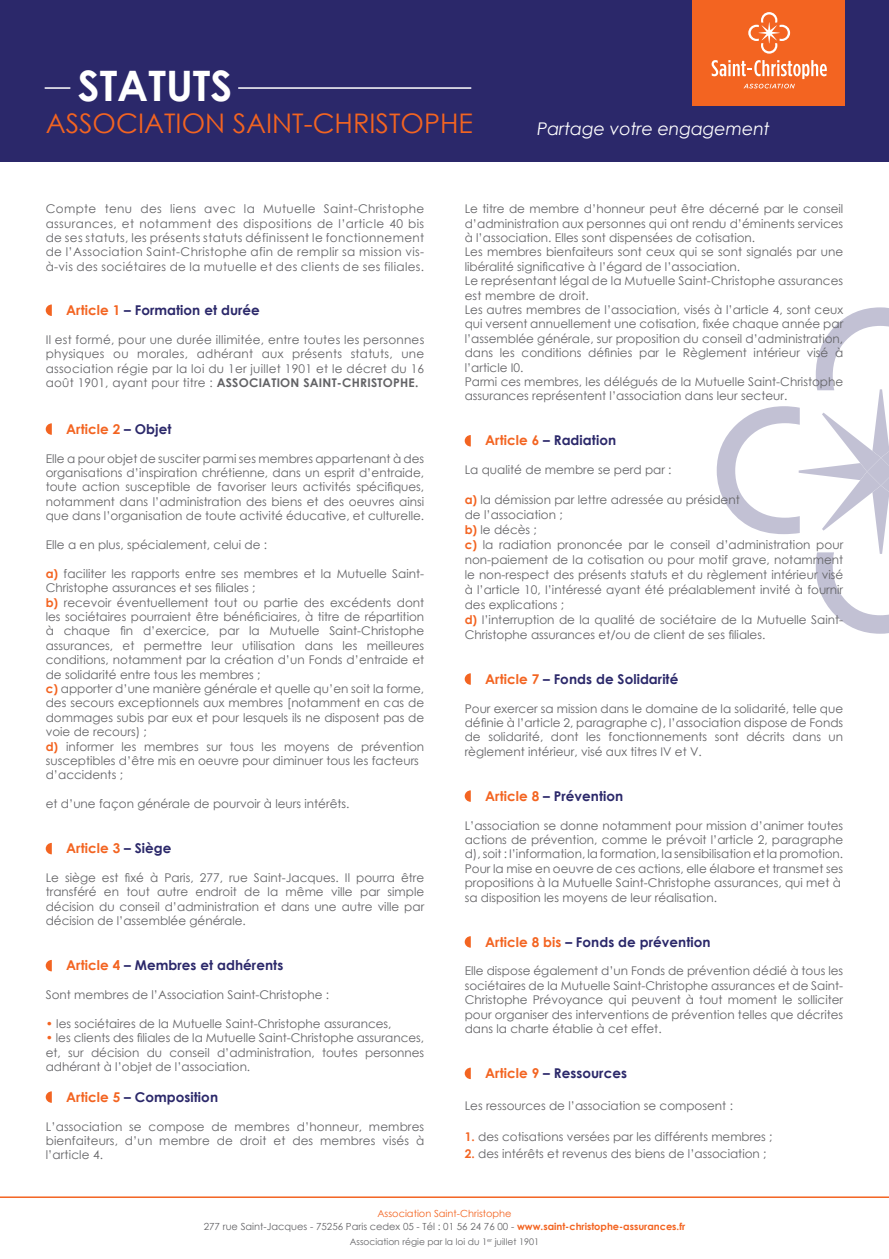
<style>
.page{position:relative;width:889px;height:1259px;background:#fff}
.page>*{position:absolute;margin:0;border:0;box-sizing:border-box;transform-origin:0 0}
.t1{font:700 42px "Century Gothic";color:#fff}
.t2{font:27px "Century Gothic";color:#f36421}
.t3{font:italic 17.4px "Century Gothic";letter-spacing:-.005em;color:#fff}
.t4{font:700 13.5px "Century Gothic";letter-spacing:.005em;color:#2b286a}
.t5{font:700 13.5px "Century Gothic";letter-spacing:.005em;color:#f36421}
.t6{font:12px/14.4px "Century Gothic";color:#636366;text-align:justify}
.t7{font:9.75px/12.6px "Century Gothic";color:#636366;text-align:center}
.t8{font:9.15px "Century Gothic";color:#636366}
.s1{color:#f36421}
.s2{font-weight:700}
.s3{color:#2b286a}
.s4{font-weight:700;color:#f36421}
</style>
<div class="page">
<svg style="left:716px;top:307px;width:173px;height:327px"></svg>
<hr style="left:0;top:1196px;width:889px;height:2px;background:#f36421">
<svg style="left:46px;top:304px;width:6px;height:12px"></svg>
<svg style="left:46px;top:423px;width:6px;height:12px"></svg>
<svg style="left:46px;top:843px;width:6px;height:11px"></svg>
<svg style="left:46px;top:960px;width:6px;height:11px"></svg>
<svg style="left:46px;top:1091px;width:6px;height:11px"></svg>
<svg style="left:465px;top:435px;width:6px;height:11px"></svg>
<svg style="left:465px;top:673px;width:6px;height:12px"></svg>
<svg style="left:465px;top:790px;width:6px;height:12px"></svg>
<svg style="left:465px;top:936px;width:6px;height:11px"></svg>
<svg style="left:465px;top:1067px;width:6px;height:12px"></svg>
<div style="left:0;top:0;width:889px;height:162px;background:#2b286a"></div>
<hr style="left:238px;top:87px;width:233px;height:2px;background:#fff">
<hr style="left:45px;top:87px;width:25px;height:2px;background:#fff">
<div style="left:692px;top:0;width:153px;height:106px;background:#f36421"></div>
<svg style="left:748px;top:12px;width:42px;height:42px"></svg>
<svg style="left:711px;top:60px;width:115px;height:28px"></svg>
<h1 class="t1" style="left:78px;top:53px;width:156px">STATUTS</h1>
<h2 class="t2" style="left:46px;top:104px;width:429px">ASSOCIATION SAINT-CHRISTOPHE</h2>
<h3 class="t3" style="left:537px;top:116px;width:234px">Partage votre engagement</h3>
<p class="t6" style="left:46px;top:201px;width:380px">Compte tenu des liens avec la Mutuelle Saint-Christophe assurances, et notamment des dispositions de l’article 40 bis de ses statuts, les présents statuts définissent le fonctionnement de l’Association Saint-Christophe afin de remplir sa mission vis&shy;à-vis des sociétaires de la mutuelle et des clients de ses filiales.</p>
<p class="t4" style="left:66px;top:300px;width:195px"><span class="s1">Article 1</span> – Formation et durée</p>
<p class="t6" style="left:46px;top:332px;width:380px">Il est formé, pour une durée illimitée, entre toutes les personnes physiques ou morales, adhérant aux présents statuts, une association régie par la loi du 1er juillet 1901 et le décret du 16 août 1901, ayant pour titre : <span class="s2">ASSOCIATION SAINT-CHRISTOPHE.</span></p>
<p class="t5" style="left:66px;top:418px;width:107px">Article 2 <span class="s3">– Objet</span></p>
<p class="t6" style="left:46px;top:451px;width:380px">Elle a pour objet de susciter parmi ses membres appartenant à des organisations d’inspiration chrétienne, dans un esprit d’entraide, toute action susceptible de favoriser leurs activités spécifiques, notamment dans l’administration des biens et des oeuvres ainsi que dans l’organisation de toute activité éducative, et culturelle.</p>
<p class="t6" style="left:46px;top:537px;width:223px">Elle a en plus, spécialement, celui de :</p>
<p class="t6" style="left:46px;top:566px;width:380px;text-align:left"><span class="s4">a)</span> faciliter les rapports entre ses membres et la Mutuelle Saint-Christophe assurances et ses filiales ;<br><span class="s4">b)</span> recevoir éventuellement tout ou partie des excédents dont les sociétaires pourraient être bénéficiaires, à titre de répartition à chaque fin d’exercice, par la Mutuelle Saint-Christophe assurances, et permettre leur utilisation dans les meilleures conditions, notamment par la création d’un Fonds d’entraide et de solidarité entre tous les membres ;<br><span class="s4">c)</span> apporter d’une manière générale et quelle qu’en soit la forme, des secours exceptionnels aux membres [notamment en cas de dommages subis par eux et pour lesquels ils ne disposent pas de voie de recours) ;<br><span class="s4">d)</span> informer les membres sur tous les moyens de prévention susceptibles d’être mis en oeuvre pour diminuer tous les facteurs d’accidents ;</p>
<p class="t6" style="left:46px;top:796px;width:305px">et d’une façon générale de pourvoir à leurs intérêts.</p>
<p class="t5" style="left:66px;top:838px;width:107px">Article 3 <span class="s3">– Siège</span></p>
<p class="t6" style="left:46px;top:870px;width:380px">Le siège est fixé à Paris, 277, rue Saint-Jacques. Il pourra être transféré en tout autre endroit de la même ville par simple décision du conseil d’administration et dans une autre ville par décision de l’assemblée générale.</p>
<p class="t4" style="left:66px;top:955px;width:218px"><span class="s1">Article 4</span> – Membres et adhérents</p>
<p class="t6" style="left:46px;top:987px;width:285px">Sont membres de l’Association Saint-Christophe :</p>
<p class="t6" style="left:46px;top:1016px;width:347px"><span class="s1">•</span> les sociétaires de la Mutuelle Saint-Christophe assurances,</p>
<p class="t6" style="left:46px;top:1030px;width:380px"><span class="s1">•</span> les clients des filiales de la Mutuelle Saint-Christophe assurances, et, sur décision du conseil d’administration, toutes personnes adhérant à l’objet de l’association.</p>
<p class="t4" style="left:66px;top:1086px;width:153px"><span class="s1">Article 5</span> – Composition</p>
<p class="t6" style="left:46px;top:1118px;width:380px">L’association se compose de membres d’honneur, membres bienfaiteurs, d’un membre de droit et des membres visés à l’article 4.</p>
<p class="t6" style="left:465px;top:201px;width:380px;text-align:left">Le titre de membre d’honneur peut être décerné par le conseil d’administration aux personnes qui ont rendu d’éminents services à l’association. Elles sont dispensées de cotisation.<br>Les membres bienfaiteurs sont ceux qui se sont signalés par une libéralité significative à l’égard de l’association.<br>Le représentant légal de la Mutuelle Saint-Christophe assurances est membre de droit.<br>Les autres membres de l’association, visés à l’article 4, sont ceux qui versent annuellement une cotisation, fixée chaque année par l’assemblée générale, sur proposition du conseil d’administration, dans les conditions définies par le Règlement intérieur visé à l’article I0.<br>Parmi ces membres, les délégués de la Mutuelle Saint-Christophe assurances représentent l’association dans leur secteur.</p>
<p class="t4" style="left:485px;top:430px;width:132px"><span class="s1">Article 6</span> – Radiation</p>
<p class="t6" style="left:465px;top:462px;width:208px">La qualité de membre se perd par :</p>
<p class="t6" style="left:465px;top:491px;width:380px;line-height:15px;text-align:left"><span class="s4">a)</span> la démission par lettre adressée au président<br>de l’association ;<br><span class="s4">b)</span> le décès ;<br><span class="s4">c)</span> la radiation prononcée par le conseil d’administration pour non-paiement de la cotisation ou pour motif grave, notamment le non-respect des présents statuts et du règlement intérieur visé à l’article 10, I’intéressé ayant été préalablement invité à fournir des explications ;<br><span class="s4">d)</span> I’interruption de la qualité de sociétaire de la Mutuelle Saint-Christophe assurances et/ou de client de ses filiales.</p>
<p class="t4" style="left:485px;top:668px;width:195px"><span class="s1">Article 7</span> – Fonds de Solidarité</p>
<p class="t6" style="left:465px;top:701px;width:380px">Pour exercer sa mission dans le domaine de la solidarité, telle que définie à l’article 2, paragraphe c), I’association dispose de Fonds de solidarité, dont les fonctionnements sont décrits dans un règlement intérieur, visé aux titres IV et V.</p>
<p class="t4" style="left:485px;top:785px;width:139px"><span class="s1">Article 8</span> – Prévention</p>
<p class="t6" style="left:465px;top:818px;width:380px;text-align:left">L’association se donne notamment pour mission d’animer toutes actions de prévention, comme le prévoit l’article 2, paragraphe d), soit : I’information, la formation, la sensibilisation et la promotion.<br>Pour la mise en oeuvre de ces actions, elle élabore et transmet ses propositions à la Mutuelle Saint-Christophe assurances, qui met à sa disposition les moyens de leur réalisation.</p>
<p class="t4" style="left:485px;top:931px;width:227px"><span class="s1">Article 8 bis</span> – Fonds de prévention</p>
<p class="t6" style="left:465px;top:963px;width:380px">Elle dispose également d’un Fonds de prévention dédié à tous les sociétaires de la Mutuelle Saint-Christophe assurances et de Saint-Christophe Prévoyance qui peuvent à tout moment le solliciter pour organiser des interventions de prévention telles que décrites dans la charte établie à cet effet.</p>
<p class="t4" style="left:485px;top:1063px;width:143px"><span class="s1">Article 9</span> – Ressources</p>
<p class="t6" style="left:465px;top:1098px;width:270px">Les ressources de l’association se composent :</p>
<p class="t6" style="left:465px;top:1129px;width:309px"><span class="s4">1.</span> des cotisations versées par les différents membres ;</p>
<p class="t6" style="left:465px;top:1146px;width:303px"><span class="s4">2.</span> des intérêts et revenus des biens de l’association ;</p>
<p class="t7" style="left:204px;top:1207px;width:483px"><span class="s1">Association Saint-Christophe<br></span>277 rue Saint-Jacques - 75256 Paris cedex 05 - Tél : 01 56 24 76 00 - <span class="s4">www.saint-christophe-assurances.fr</span></p>
<p class="t8" style="left:350px;top:1235px;width:191px">Association régie par la loi du 1<sup>er</sup> juillet 1901</p>
</div>
